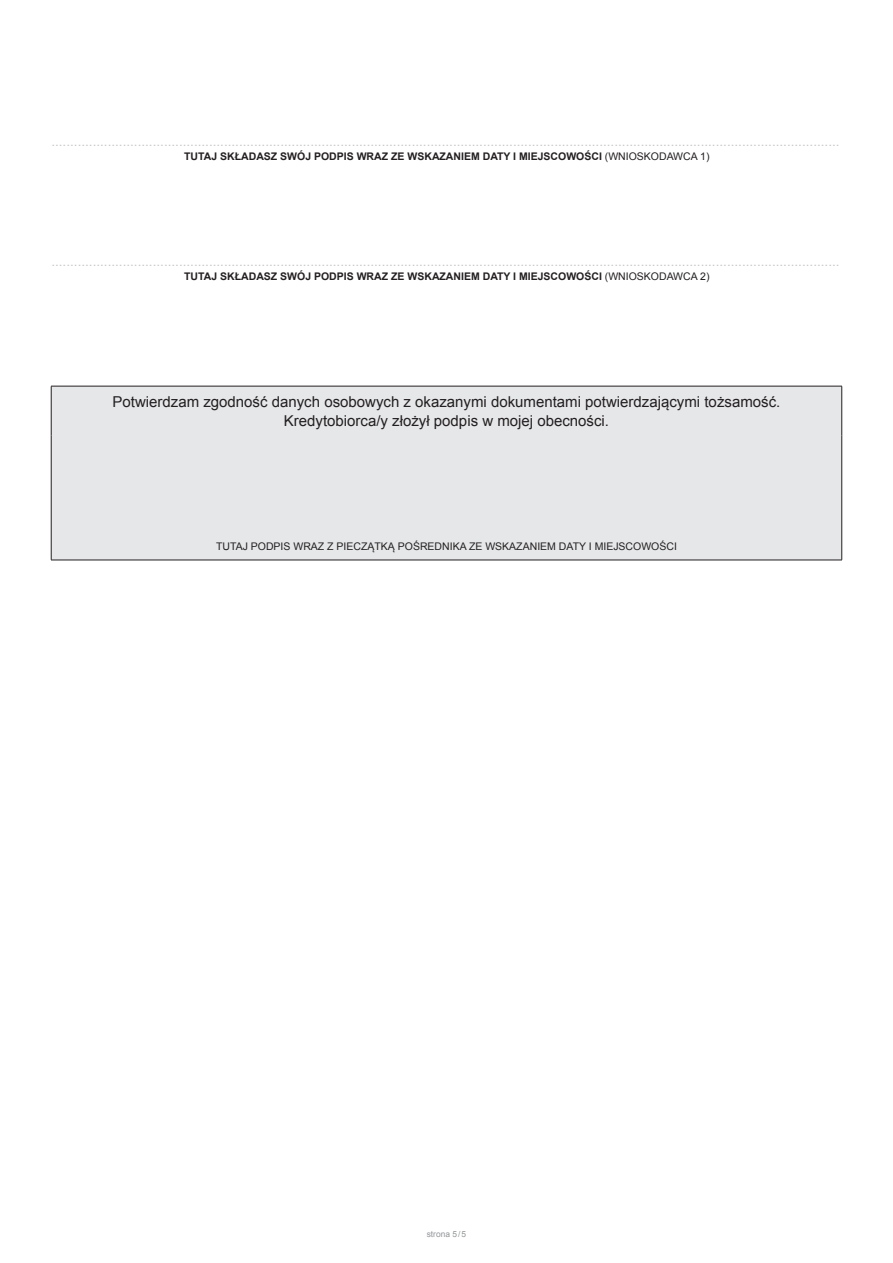
<style>
.page{position:relative;width:893px;height:1263px;background:#fff}
.page>*{position:absolute;margin:0;border:0;box-sizing:border-box;transform-origin:0 0}
.t1{font:15px/19.5px "Arial";color:#231f20;text-align:center}
.t2{font:13.5px "Arial";color:#c7c8ca}
.t3{font:700 10.5px "Arial";color:#231f20}
.t4{font:10.5px "Arial";color:#231f20}
.t5{font:8.4px "Arial";color:#939598}
.s1{font-weight:400}
</style>
<div class="page">
<div style="left:52px;top:387px;width:789px;height:173px;background:#e6e7e9"></div>
<hr style="left:51px;top:386px;width:791px;height:1px;background:#231f20">
<hr style="left:51px;top:386px;width:1px;height:50px;background:#231f20">
<hr style="left:841px;top:386px;width:1px;height:50px;background:#231f20">
<hr style="left:51px;top:436px;width:1px;height:124px;background:#231f20">
<hr style="left:841px;top:436px;width:1px;height:124px;background:#231f20">
<hr style="left:51px;top:560px;width:791px;height:1px;background:#231f20">
<p class="t2" style="left:51px;top:132px;width:790px">..................................................................................................................................................................................................................</p>
<p class="t3" style="left:184px;top:149px;width:527px">TUTAJ SKŁADASZ SWÓJ PODPIS WRAZ ZE WSKAZANIEM DATY I MIEJSCOWOŚCI <span class="s1">(WNIOSKODAWCA 1)</span></p>
<p class="t2" style="left:51px;top:252px;width:790px">..................................................................................................................................................................................................................</p>
<p class="t3" style="left:184px;top:269px;width:527px">TUTAJ SKŁADASZ SWÓJ PODPIS WRAZ ZE WSKAZANIEM DATY I MIEJSCOWOŚCI <span class="s1">(WNIOSKODAWCA 2)</span></p>
<p class="t1" style="left:113px;top:392px;width:669px">Potwierdzam zgodność danych osobowych z okazanymi dokumentami potwierdzającymi tożsamość.<br>Kredytobiorca/y złożył podpis w mojej obecności.</p>
<p class="t4" style="left:216px;top:540px;width:462px">TUTAJ PODPIS WRAZ Z PIECZĄTKĄ POŚREDNIKA ZE WSKAZANIEM DATY I MIEJSCOWOŚCI</p>
<p class="t5" style="left:427px;top:1229px;width:41px">strona 5/5</p>
</div>
